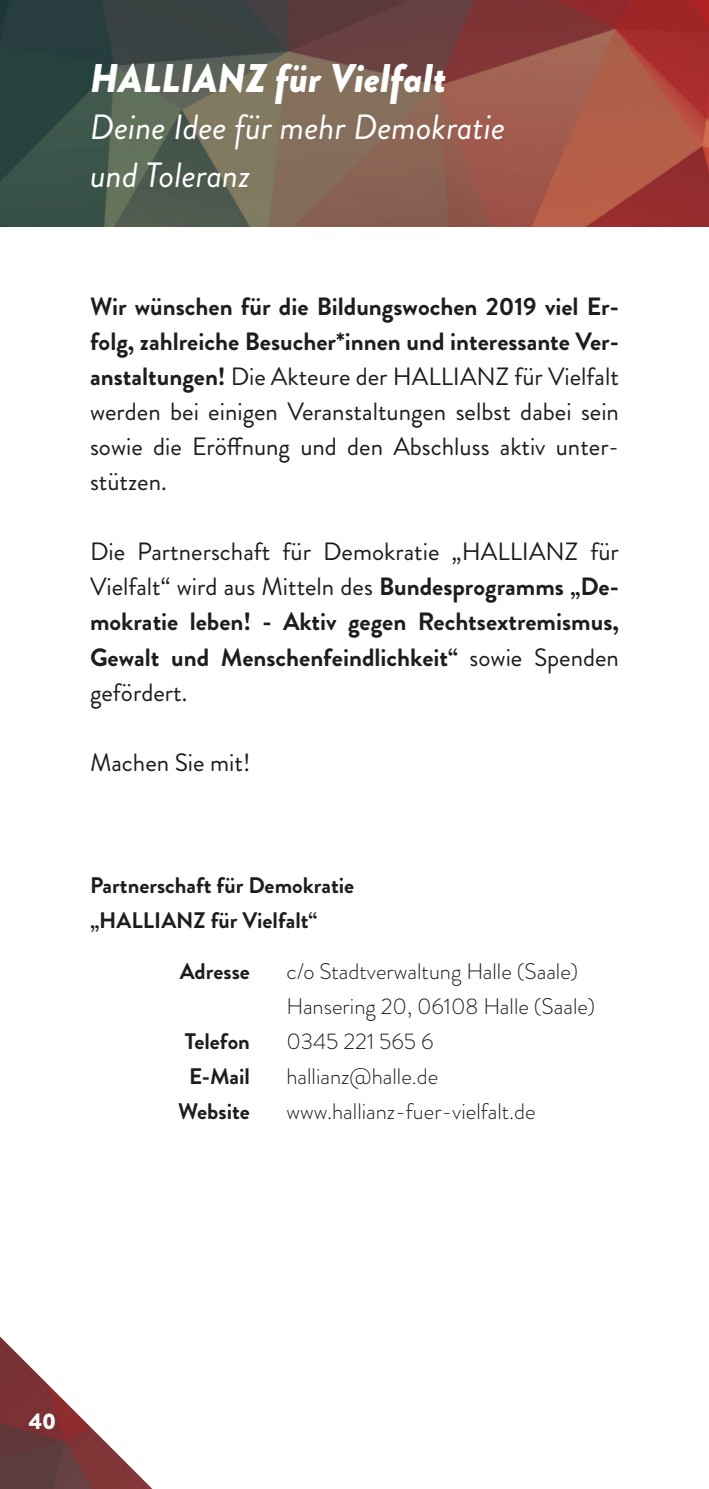
<style>
.page{position:relative;width:709px;height:1489px;background:#fff}
.page>*{position:absolute;margin:0;border:0;box-sizing:border-box;transform-origin:0 0}
.t1{font:italic 900 40px "Brandon Grotesque";color:#fff}
.t2{font:italic 35px "Brandon Grotesque";color:#fff}
.t3{font:25px/35px "Brandon Grotesque";color:#1d1d1b;text-align:justify}
.t4{font:700 25px/35px "Brandon Grotesque";color:#1d1d1b;text-align:justify}
.t5{font:300 22.5px "Brandon Grotesque";color:#1d1d1b}
.t6{font:700 22.5px "Brandon Grotesque";color:#1d1d1b}
.t7{font:900 22.5px "Brandon Grotesque";color:#fff}
.s1{font-weight:700}
.s2{font-weight:400}
</style>
<div class="page">
<img style="left:0;top:1336px;width:152px;height:152px">
<img style="left:0;top:0;width:709px;height:227px">
<p class="t1" style="left:90px;top:49px;width:358px">HALLIANZ für Vielfalt</p>
<p class="t2" style="left:90px;top:103px;width:416px">Deine Idee für mehr Demokratie</p>
<p class="t2" style="left:90px;top:151px;width:162px">und Toleranz</p>
<p class="t3" style="left:90px;top:289px;width:530px"><span class="s1">Wir wünschen für die Bildungswochen 2019 viel Er&shy;folg, zahlreiche Besucher*innen und interessante Ver&shy;anstaltungen!</span> Die Akteure der HALLIANZ für Vielfalt werden bei einigen Veranstaltungen selbst dabei sein sowie die Eröffnung und den Abschluss aktiv unter&shy;stützen.</p>
<p class="t4" style="left:90px;top:534px;width:530px"><span class="s2">Die Partnerschaft für Demokratie „HALLIANZ für Vielfalt“ wird aus Mitteln des</span> Bundesprogramms „De&shy;mokratie leben! - Aktiv gegen Rechtsextremismus, Gewalt und Menschenfeindlichkeit“ <span class="s2">sowie Spenden gefördert.</span></p>
<p class="t3" style="left:90px;top:744px;width:162px">Machen Sie mit!</p>
<p class="t6" style="left:90px;top:869px;width:266px">Partnerschaft für Demokratie</p>
<p class="t6" style="left:90px;top:904px;width:229px">„HALLIANZ für Vielfalt“</p>
<p class="t6" style="left:180px;top:955px;width:71px">Adresse</p>
<p class="t6" style="left:185px;top:1025px;width:66px">Telefon</p>
<p class="t6" style="left:189px;top:1060px;width:62px">E-Mail</p>
<p class="t6" style="left:178px;top:1095px;width:73px">Website</p>
<p class="t5" style="left:286px;top:955px;width:293px">c/o Stadtverwaltung Halle (Saale)</p>
<p class="t5" style="left:286px;top:990px;width:310px">Hansering 20, 06108 Halle (Saale)</p>
<p class="t5" style="left:286px;top:1025px;width:149px">0345 221 565 6</p>
<p class="t5" style="left:286px;top:1060px;width:153px">hallianz@halle.de</p>
<p class="t5" style="left:286px;top:1095px;width:251px">www.hallianz-fuer-vielfalt.de</p>
<p class="t7" style="left:29px;top:1404px;width:29px">40</p>
</div>
